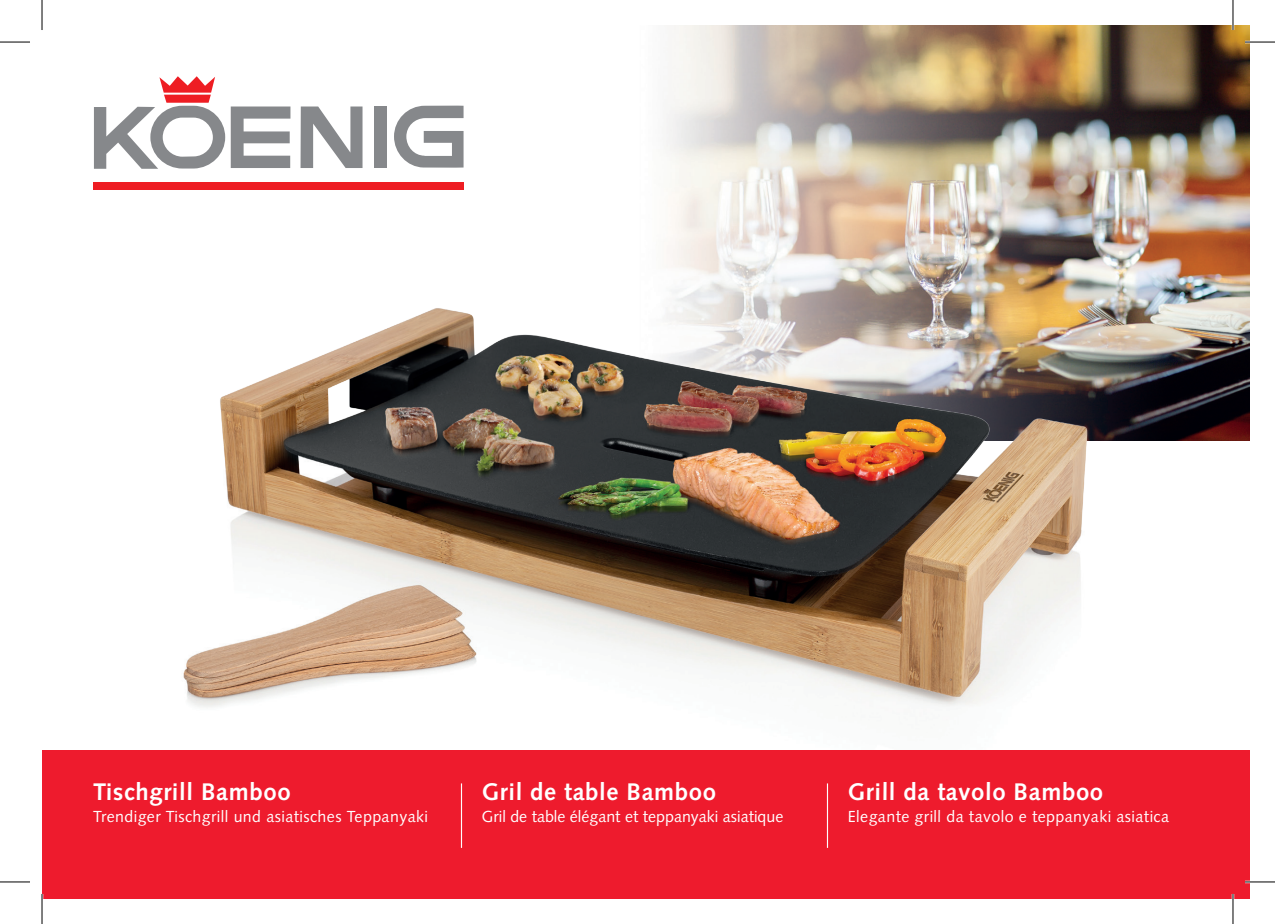
<style>
.page{position:relative;width:1275px;height:924px;background:#fff}
.page>*{position:absolute;margin:0;border:0;box-sizing:border-box;transform-origin:0 0}
.t1{font:700 24px "Syntax LT Std";letter-spacing:.025em;color:#fff}
.t2{font:16px "Syntax LT Std";letter-spacing:.025em;color:#fff}
.t3{font:16px "Syntax LT Std";color:#fff}
</style>
<div class="page">
<img style="left:664px;top:25px;width:586px;height:415px">
<img style="left:183px;top:276px;width:949px;height:431px">
<div style="left:42px;top:750px;width:1208px;height:148px;background:#ee1b2d"></div>
<svg style="left:231px;top:106px;width:59px;height:62px"></svg>
<svg style="left:300px;top:106px;width:62px;height:62px"></svg>
<div style="left:374px;top:106px;width:12px;height:62px;background:#86888b"></div>
<svg style="left:94px;top:76px;width:131px;height:93px"></svg>
<div style="left:93px;top:182px;width:371px;height:7px;background:#ee1d23"></div>
<svg style="left:394px;top:105px;width:69px;height:63px"></svg>
<hr style="left:461px;top:783px;width:1px;height:64px;background:#fff">
<hr style="left:827px;top:783px;width:1px;height:64px;background:#fff">
<hr style="left:1245px;top:41px;width:30px;height:2px;background:#fff">
<hr style="left:1245px;top:880px;width:30px;height:2px;background:#fff">
<hr style="left:1231px;top:0;width:3px;height:30px;background:#fff">
<hr style="left:1231px;top:893px;width:3px;height:30px;background:#fff">
<hr style="left:0;top:42px;width:30px;height:1px;background:#000">
<hr style="left:1245px;top:42px;width:30px;height:1px;background:#000">
<hr style="left:0;top:881px;width:30px;height:1px;background:#000">
<hr style="left:1245px;top:881px;width:30px;height:1px;background:#000">
<hr style="left:42px;top:0;width:1px;height:30px;background:#000">
<hr style="left:42px;top:893px;width:1px;height:30px;background:#000">
<hr style="left:1232px;top:0;width:1px;height:30px;background:#000">
<hr style="left:1232px;top:893px;width:1px;height:30px;background:#000">
<h1 class="t1" style="left:93px;top:778px;width:199px">Tischgrill Bamboo</h1>
<p class="t2" style="left:93px;top:806px;width:336px">Trendiger Tischgrill und asiatisches Teppanyaki</p>
<h1 class="t1" style="left:482px;top:778px;width:236px">Gril de table Bamboo</h1>
<p class="t3" style="left:482px;top:806px;width:303px">Gril de table élégant et teppanyaki asiatique</p>
<h1 class="t1" style="left:848px;top:778px;width:257px">Grill da tavolo Bamboo</h1>
<p class="t2" style="left:848px;top:806px;width:323px">Elegante grill da tavolo e teppanyaki asiatica</p>
</div>
